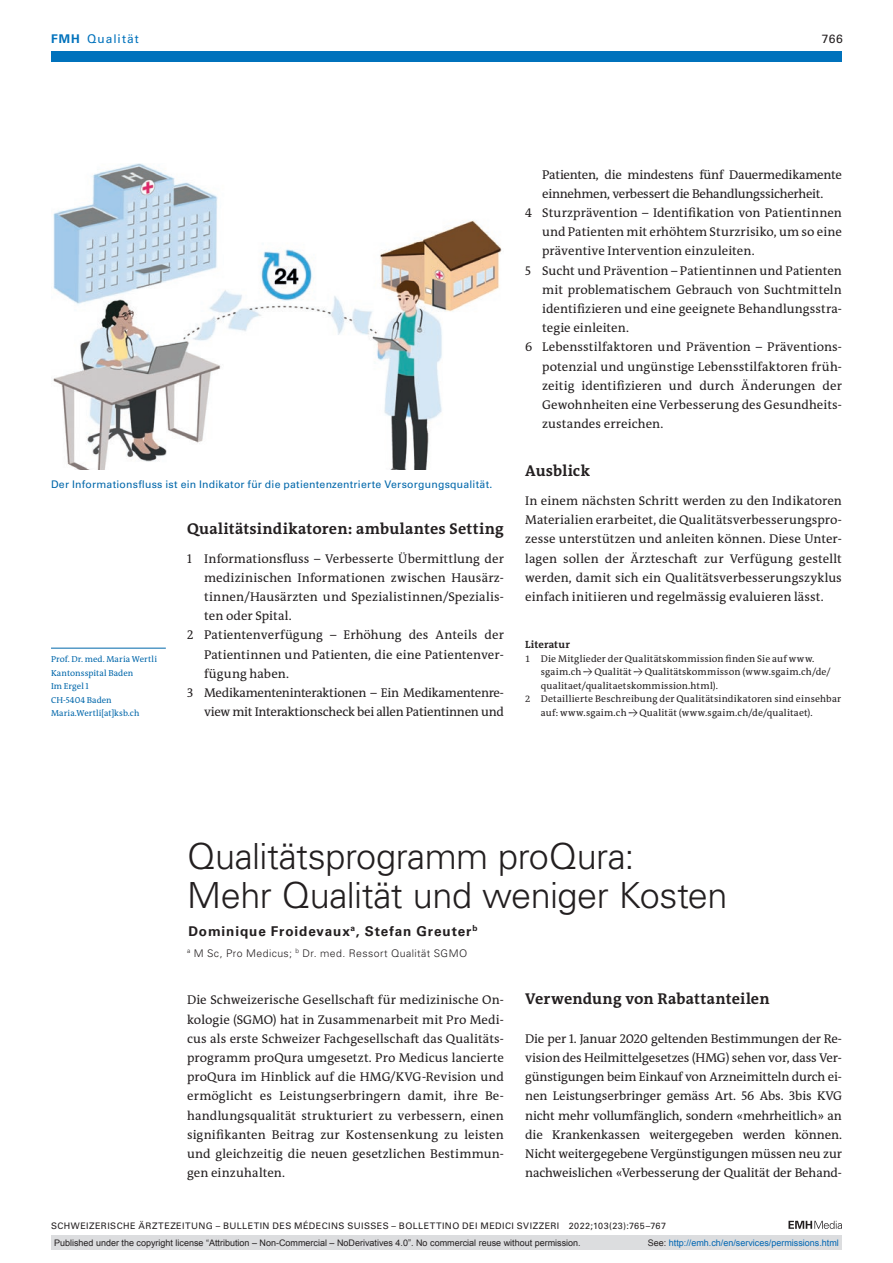
<style>
.page{position:relative;width:893px;height:1263px;background:#fff}
.page>*{position:absolute;margin:0;border:0;box-sizing:border-box;transform-origin:0 0}
.article-title{font:300 36px/39px "Univers LT Std";letter-spacing:-.015em;color:#231f20}
.section-h1{font:700 15.75px "The Antiqua B W7";letter-spacing:.015em;color:#231f20}
.author-notes{font:700 13.5px "Univers LT Std";letter-spacing:.065em;color:#231f20}
.section-pn{font:12.75px/19.2px "The Antiqua B W5 Plain";color:#231f20;text-align:justify}
.section-ph{font:12.75px/19.2px "The Antiqua B W5 Plain";letter-spacing:-.005em;color:#231f20;text-align:justify}
.ressort{font:12px "Univers LT Std";letter-spacing:.085em;color:#0072bc}
.ressort-2{font:12px "Univers LT Std";color:#231f20}
.fig-caption{font:10.5px "Univers LT Std";letter-spacing:.02em;color:#0067aa}
.aff{font:300 10.5px "Univers LT Std";letter-spacing:.04em;color:#231f20}
.ref-list-title{font:700 10.5px "The Antiqua B W7";letter-spacing:.015em;color:#231f20}
.ref-list{font:9.75px/13.5px "The Antiqua B W5 Plain";letter-spacing:.015em;color:#231f20}
.t1{font:9px "Arial";color:#231f20}
.fusszeile{font:9px "Univers LT Std";letter-spacing:.05em;color:#231f20}
.t2{font:9px "Arial";color:#0066b3}
.author-address{font:8.7px/13.5px "The Antiqua B W5 Plain";letter-spacing:.01em;color:#0067aa}
.s1{font-weight:700}
.s2{font-size:9.3px}
.s3{color:#231f20}
</style>
<div class="page">
<svg style="left:788px;top:1221px;width:54px;height:8px"></svg>
<div style="left:51px;top:51px;width:791px;height:11px;background:#0072bc"></div>
<img style="left:53px;top:164px;width:449px;height:306px">
<hr style="left:51px;top:648px;width:115px;height:1px;background:#0067aa">
<div style="left:51px;top:1235px;width:791px;height:15px;background:#dcdddf"></div>
<p class="ressort" style="left:51px;top:31px;width:89px"><span class="s1">FMH</span> Qualität</p>
<p class="ressort-2" style="left:822px;top:31px;width:22px">766</p>
<p class="fig-caption" style="left:51px;top:478px;width:443px">Der Informationsfluss ist ein Indikator für die patientenzentrierte Versorgungsqualität.</p>
<p class="author-address" style="left:51px;top:653px;width:107px">Prof. Dr. med. Maria Wertli<br>Kantonsspital Baden<br>Im Ergel 1<br>CH-5404 Baden<br>Maria.Wertli[at]ksb.ch</p>
<p class="section-h1" style="left:187px;top:518px;width:318px">Qualitätsindikatoren: ambulantes Setting</p>
<p class="section-ph" style="left:204px;top:549px;width:301px;text-indent:-17px">1 Informationsfluss – Verbesserte Übermittlung der medizinischen Informationen zwischen Hausärz&shy;tinnen/Hausärzten und Spezialistinnen/Spezialis&shy;ten oder Spital.</p>
<p class="section-ph" style="left:204px;top:626px;width:301px;text-indent:-17px">2 Patientenverfügung – Erhöhung des Anteils der Patientinnen und Patienten, die eine Patientenver&shy;fügung haben.</p>
<p class="section-ph" style="left:187px;top:683px;width:318px;text-align:right">3 Medikamenteninteraktionen – Ein Medikamentenre&shy;view mit Interaktionscheck bei allen Patientinnen und</p>
<p class="section-ph" style="left:542px;top:165px;width:301px">Patienten, die mindestens fünf Dauermedikamente einnehmen, verbessert die Behandlungssicherheit.</p>
<p class="section-ph" style="left:542px;top:203px;width:301px;text-indent:-17px">4 Sturzprävention – Identifikation von Patientinnen und Patienten mit erhöhtem Sturzrisiko, um so eine präventive Intervention einzuleiten.</p>
<p class="section-ph" style="left:542px;top:261px;width:301px;text-indent:-17px">5 Sucht und Prävention – Patientinnen und Patienten mit problematischem Gebrauch von Suchtmitteln identifizieren und eine geeignete Behandlungsstra&shy;tegie einleiten.</p>
<p class="section-ph" style="left:542px;top:338px;width:301px;text-indent:-17px">6 Lebensstilfaktoren und Prävention – Präventions&shy;potenzial und ungünstige Lebensstilfaktoren früh&shy;zeitig identifizieren und durch Änderungen der Gewohnheiten eine Verbesserung des Gesundheits&shy;zustandes erreichen.</p>
<p class="section-h1" style="left:525px;top:461px;width:66px">Ausblick</p>
<p class="section-pn" style="left:525px;top:491px;width:318px">In einem nächsten Schritt werden zu den Indikatoren Materialien erarbeitet, die Qualitätsverbesserungspro&shy;zesse unterstützen und anleiten können. Diese Unter&shy;lagen sollen der Ärzteschaft zur Verfügung gestellt werden, damit sich ein Qualitätsverbesserungszyklus einfach initiieren und regelmässig evaluieren lässt.</p>
<p class="ref-list-title" style="left:525px;top:638px;width:46px">Literatur</p>
<p class="ref-list" style="left:541px;top:652px;width:291px;text-indent:-16px"><span class="s2">1</span> Die Mitglieder der Qualitätskommission finden Sie auf www. sgaim.ch → Qualität → Qualitätskommisson (www.sgaim.ch/de/ qualitaet/qualitaetskommission.html).</p>
<p class="ref-list" style="left:541px;top:692px;width:302px;text-indent:-16px"><span class="s2">2</span> Detaillierte Beschreibung der Qualitätsindikatoren sind einsehbar auf: www.sgaim.ch → Qualität (www.sgaim.ch/de/qualitaet).</p>
<p class="article-title" style="left:187px;top:837px;width:542px">Qualitätsprogramm proQura:<br>Mehr Qualität und weniger Kosten</p>
<p class="author-notes" style="left:188px;top:923px;width:291px">Dominique Froidevaux<sup>a</sup>, Stefan Greuter<sup>b</sup></p>
<p class="aff" style="left:187px;top:947px;width:282px"><sup>a</sup> M Sc, Pro Medicus; <sup>b</sup> Dr. med. Ressort Qualität SGMO</p>
<p class="section-pn" style="left:187px;top:990px;width:318px">Die Schweizerische Gesellschaft für medizinische On&shy;kologie (SGMO) hat in Zusammenarbeit mit Pro Medi&shy;cus als erste Schweizer Fachgesellschaft das Qualitäts&shy;programm proQura umgesetzt. Pro Medicus lancierte proQura im Hinblick auf die HMG/KVG-Revision und ermöglicht es Leistungserbringern damit, ihre Be&shy;handlungsqualität strukturiert zu verbessern, einen signifikanten Beitrag zur Kostensenkung zu leisten und gleichzeitig die neuen gesetzlichen Bestimmun&shy;gen einzuhalten.</p>
<p class="section-h1" style="left:525px;top:989px;width:246px">Verwendung von Rabattanteilen</p>
<p class="section-pn" style="left:525px;top:1029px;width:318px">Die per 1. Januar 2020 geltenden Bestimmungen der Re&shy;vision des Heilmittelgesetzes (HMG) sehen vor, dass Ver&shy;günstigungen beim Einkauf von Arzneimitteln durch ei&shy;nen Leistungserbringer gemäss Art. 56 Abs. 3bis KVG nicht mehr vollumfänglich, sondern «mehrheitlich» an die Krankenkassen weitergegeben werden können.<br>Nicht weitergegebene Vergünstigungen müssen neu zur nachweislichen «Verbesserung der Qualität der Behand-</p>
<p class="fusszeile" style="left:51px;top:1220px;width:617px">SCHWEIZERISCHE ÄRZTEZEITUNG – BULLETIN DES MÉDECINS SUISSES – BOLLETTINO DEI MEDICI SVIZZERI 2022;103(23):765–767</p>
<p class="t1" style="left:54px;top:1237px;width:528px">Published under the copyright license “Attribution – Non-Commercial – NoDerivatives 4.0”. No commercial reuse without permission.</p>
<p class="t2" style="left:648px;top:1237px;width:193px"><span class="s3">See:</span> http://emh.ch/en/services/permissions.html</p>
</div>
